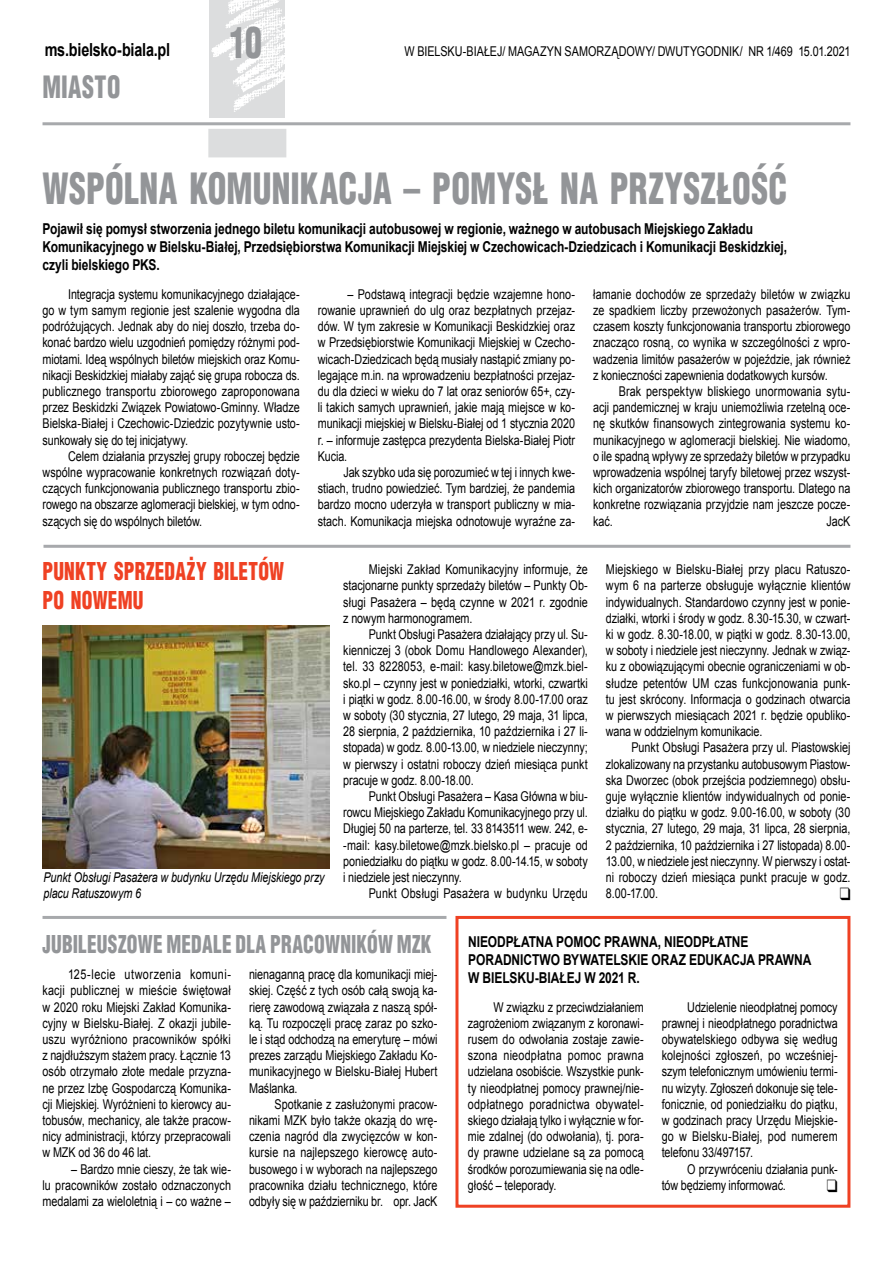
<style>
.page{position:relative;width:893px;height:1263px;background:#fff}
.page>*{position:absolute;margin:0;border:0;box-sizing:border-box;transform-origin:0 0}
.t1{font:900 42px "Switzerland Cond";letter-spacing:.01em;color:#939598;scale:.8 1}
.t2{font:900 30px "Switzerland Cond";letter-spacing:.02em;color:#939598;scale:.8 1}
.t3{font:900 24px "Switzerland Cond";letter-spacing:.01em;color:#939598;scale:.8 1}
.t4{font:900 24px/28.8px "Switzerland Cond";letter-spacing:.01em;color:#ef4123;scale:.8 1}
.t5{font:700 18px "Arial";letter-spacing:-.015em;color:#000;scale:.8 1}
.t6{font:700 15px/18px "Arial";letter-spacing:-.005em;color:#000;scale:.8 1}
.t7{font:13.5px/16.2px "Arial";letter-spacing:-.005em;color:#000;text-align:justify;scale:.8 1}
.t8{font:italic 13.5px/16.2px "Arial";letter-spacing:-.01em;color:#000;scale:.8 1}
</style>
<div class="page">
<hr style="left:43px;top:122px;width:807px;height:3px;background:#a7a9ac">
<img style="left:209px;top:0;width:76px;height:118px">
<div style="left:208px;top:129px;width:78px;height:28px;background:#dcddde"></div>
<div style="left:455px;top:916px;width:395px;height:292px;border:3px solid #ef4123"></div>
<hr style="left:43px;top:916px;width:403px;height:3px;background:#a7a9ac">
<hr style="left:44px;top:545px;width:806px;height:3px;background:#a7a9ac">
<img style="left:43px;top:626px;width:287px;height:243px">
<h3 class="t5" style="left:45px;top:37px;width:158px">ms.bielsko-biala.pl</h3>
<h2 class="t2" style="left:43px;top:68px;width:99px">MIASTO</h2>
<h1 class="t1" style="left:230px;top:16px;width:42px">10</h1>
<p class="t7" style="left:404px;top:43px;width:559px">W BIELSKU-BIAŁEJ/ MAGAZYN SAMORZĄDOWY/ DWUTYGODNIK/ NR 1/469 15.01.2021</p>
<h1 class="t1" style="left:43px;top:162px;width:932px">WSPÓLNA KOMUNIKACJA – POMYSŁ NA PRZYSZŁOŚĆ</h1>
<p class="t6" style="left:43px;top:220px;width:932px">Pojawił się pomysł stworzenia jednego biletu komunikacji autobusowej w regionie, ważnego w autobusach Miejskiego Zakładu<br>Komunikacyjnego w Bielsku-Białej, Przedsiębiorstwa Komunikacji Miejskiej w Czechowicach-Dziedzicach i Komunikacji Beskidzkiej, czyli bielskiego PKS.</p>
<p class="t7" style="left:43px;top:286px;width:323px;text-indent:26px">Integracja systemu komunikacyjnego działające&shy;go w tym samym regionie jest szalenie wygodna dla podróżujących. Jednak aby do niej doszło, trzeba do&shy;konać bardzo wielu uzgodnień pomiędzy różnymi pod&shy;miotami. Ideą wspólnych biletów miejskich oraz Komu&shy;nikacji Beskidzkiej miałaby zająć się grupa robocza ds. publicznego transportu zbiorowego zaproponowana przez Beskidzki Związek Powiatowo-Gminny. Władze Bielska-Białej i Czechowic-Dziedzic pozytywnie usto&shy;sunkowały się do tej inicjatywy.</p>
<p class="t7" style="left:43px;top:448px;width:323px;text-indent:26px">Celem działania przyszłej grupy roboczej będzie wspólne wypracowanie konkretnych rozwiązań doty&shy;czących funkcjonowania publicznego transportu zbio&shy;rowego na obszarze aglomeracji bielskiej, w tym odno&shy;szących się do wspólnych biletów.</p>
<p class="t7" style="left:318px;top:286px;width:323px;text-indent:30px">– Podstawą integracji będzie wzajemne hono&shy;rowanie uprawnień do ulg oraz bezpłatnych przejaz&shy;dów. W tym zakresie w Komunikacji Beskidzkiej oraz w Przedsiębiorstwie Komunikacji Miejskiej w Czecho&shy;wicach-Dziedzicach będą musiały nastąpić zmiany po&shy;legające m.in. na wprowadzeniu bezpłatności przejaz&shy;du dla dzieci w wieku do 7 lat oraz seniorów 65+, czy&shy;li takich samych uprawnień, jakie mają miejsce w ko&shy;munikacji miejskiej w Bielsku-Białej od 1 stycznia 2020 r. – informuje zastępca prezydenta Bielska-Białej Piotr Kucia.</p>
<p class="t7" style="left:318px;top:464px;width:323px;text-indent:26px">Jak szybko uda się porozumieć w tej i innych kwe&shy;stiach, trudno powiedzieć. Tym bardziej, że pandemia bardzo mocno uderzyła w transport publiczny w mia&shy;stach. Komunikacja miejska odnotowuje wyraźne za-</p>
<p class="t7" style="left:593px;top:286px;width:323px">łamanie dochodów ze sprzedaży biletów w związku ze spadkiem liczby przewożonych pasażerów. Tym&shy;czasem koszty funkcjonowania transportu zbiorowego znacząco rosną, co wynika w szczególności z wpro&shy;wadzenia limitów pasażerów w pojeździe, jak również z konieczności zapewnienia dodatkowych kursów.</p>
<p class="t7" style="left:593px;top:383px;width:323px;text-indent:26px">Brak perspektyw bliskiego unormowania sytu&shy;acji pandemicznej w kraju uniemożliwia rzetelną oce&shy;nę skutków finansowych zintegrowania systemu ko&shy;munikacyjnego w aglomeracji bielskiej. Nie wiadomo, o ile spadną wpływy ze sprzedaży biletów w przypadku wprowadzenia wspólnej taryfy biletowej przez wszyst&shy;kich organizatorów zbiorowego transportu. Dlatego na konkretne rozwiązania przyjdzie nam jeszcze pocze&shy;kać.</p>
<p class="t7" style="left:826px;top:513px;width:31px">JacK</p>
<h3 class="t4" style="left:43px;top:556px;width:304px">PUNKTY SPRZEDAŻY BILETÓW<br>PO NOWEMU</h3>
<p class="t8" style="left:44px;top:869px;width:353px">Punkt Obsługi Pasażera w budynku Urzędu Miejskiego przy placu Ratuszowym 6</p>
<p class="t7" style="left:343px;top:561px;width:307px;text-indent:26px">Miejski Zakład Komunikacyjny informuje, że stacjonarne punkty sprzedaży biletów – Punkty Ob&shy;sługi Pasażera – będą czynne w 2021 r. zgodnie z nowym harmonogramem.</p>
<p class="t7" style="left:343px;top:626px;width:307px;text-indent:26px">Punkt Obsługi Pasażera działający przy ul. Su&shy;kienniczej 3 (obok Domu Handlowego Alexander), tel. 33 8228053, e-mail: kasy.biletowe@mzk.biel&shy;sko.pl – czynny jest w poniedziałki, wtorki, czwartki i piątki w godz. 8.00-16.00, w środy 8.00-17.00 oraz w soboty (30 stycznia, 27 lutego, 29 maja, 31 lipca, 28 sierpnia, 2 października, 10 października i 27 li&shy;stopada) w godz. 8.00-13.00, w niedziele nieczynny; w pierwszy i ostatni roboczy dzień miesiąca punkt pracuje w godz. 8.00-18.00.</p>
<p class="t7" style="left:343px;top:788px;width:307px;text-indent:26px">Punkt Obsługi Pasażera – Kasa Główna w biu&shy;rowcu Miejskiego Zakładu Komunikacyjnego przy ul.<br>Długiej 50 na parterze, tel. 33 8143511 wew. 242, e--mail: kasy.biletowe@mzk.bielsko.pl – pracuje od poniedziałku do piątku w godz. 8.00-14.15, w soboty i niedziele jest nieczynny.</p>
<p class="t7" style="left:369px;top:885px;width:275px">Punkt Obsługi Pasażera w budynku Urzędu</p>
<p class="t7" style="left:606px;top:561px;width:307px">Miejskiego w Bielsku-Białej przy placu Ratuszo&shy;wym 6 na parterze obsługuje wyłącznie klientów indywidualnych. Standardowo czynny jest w ponie&shy;działki, wtorki i środy w godz. 8.30-15.30, w czwart&shy;ki w godz. 8.30-18.00, w piątki w godz. 8.30-13.00, w soboty i niedziele jest nieczynny. Jednak w związ&shy;ku z obowiązującymi obecnie ograniczeniami w ob&shy;słudze petentów UM czas funkcjonowania punk&shy;tu jest skrócony. Informacja o godzinach otwarcia w pierwszych miesiącach 2021 r. będzie opubliko&shy;wana w oddzielnym komunikacie.</p>
<p class="t7" style="left:606px;top:739px;width:307px;text-indent:26px">Punkt Obsługi Pasażera przy ul. Piastowskiej zlokalizowany na przystanku autobusowym Piastow&shy;ska Dworzec (obok przejścia podziemnego) obsłu&shy;guje wyłącznie klientów indywidualnych od ponie&shy;działku do piątku w godz. 9.00-16.00, w soboty (30 stycznia, 27 lutego, 29 maja, 31 lipca, 28 sierpnia, 2 października, 10 października i 27 listopada) 8.00- 13.00, w niedziele jest nieczynny. W pierwszy i ostat&shy;ni roboczy dzień miesiąca punkt pracuje w godz.<br>8.00-17.00.</p>
<h3 class="t3" style="left:43px;top:928px;width:488px">JUBILEUSZOWE MEDALE DLA PRACOWNIKÓW MZK</h3>
<p class="t7" style="left:43px;top:966px;width:237px;text-indent:26px">125-lecie utworzenia komuni&shy;kacji publicznej w mieście świętował w 2020 roku Miejski Zakład Komunika&shy;cyjny w Bielsku-Białej. Z okazji jubile&shy;uszu wyróżniono pracowników spółki z najdłuższym stażem pracy. Łącznie 13 osób otrzymało złote medale przyzna&shy;ne przez Izbę Gospodarczą Komunika&shy;cji Miejskiej. Wyróżnieni to kierowcy au&shy;tobusów, mechanicy, ale także pracow&shy;nicy administracji, którzy przepracowali w MZK od 36 do 46 lat.</p>
<p class="t7" style="left:43px;top:1161px;width:237px;text-indent:29px">– Bardzo mnie cieszy, że tak wie&shy;lu pracowników zostało odznaczonych medalami za wieloletnią i – co ważne –</p>
<p class="t7" style="left:249px;top:966px;width:237px">nienaganną pracę dla komunikacji miej&shy;skiej. Część z tych osób całą swoją ka&shy;rierę zawodową związała z naszą spół&shy;ką. Tu rozpoczęli pracę zaraz po szko&shy;le i stąd odchodzą na emeryturę – mówi prezes zarządu Miejskiego Zakładu Ko&shy;munikacyjnego w Bielsku-Białej Hubert Maślanka.</p>
<p class="t7" style="left:249px;top:1096px;width:237px;text-indent:25px">Spotkanie z zasłużonymi pracow&shy;nikami MZK było także okazją do wrę&shy;czenia nagród dla zwycięzców w kon&shy;kursie na najlepszego kierowcę auto&shy;busowego i w wyborach na najlepszego pracownika działu technicznego, które odbyły się w październiku br. opr. JacK</p>
<p class="t6" style="left:468px;top:933px;width:431px">NIEODPŁATNA POMOC PRAWNA, NIEODPŁATNE<br>PORADNICTWO BYWATELSKIE ORAZ EDUKACJA PRAWNA<br>W BIELSKU-BIAŁEJ W 2021 R.</p>
<p class="t7" style="left:468px;top:999px;width:221px;text-indent:26px">W związku z przeciwdziałaniem zagrożeniom związanym z koronawi&shy;rusem do odwołania zostaje zawie&shy;szona nieodpłatna pomoc prawna udzielana osobiście. Wszystkie punk&shy;ty nieodpłatnej pomocy prawnej/nie&shy;odpłatnego poradnictwa obywatel&shy;skiego działają tylko i wyłącznie w for&shy;mie zdalnej (do odwołania), tj. pora&shy;dy prawne udzielane są za pomocą środków porozumiewania się na odle&shy;głość – teleporady.</p>
<p class="t7" style="left:662px;top:999px;width:221px;text-indent:26px">Udzielenie nieodpłatnej pomocy prawnej i nieodpłatnego poradnictwa obywatelskiego odbywa się według kolejności zgłoszeń, po wcześniej&shy;szym telefonicznym umówieniu termi&shy;nu wizyty. Zgłoszeń dokonuje się tele&shy;fonicznie, od poniedziałku do piątku, w godzinach pracy Urzędu Miejskie&shy;go w Bielsku-Białej, pod numerem telefonu 33/497157.</p>
<p class="t7" style="left:662px;top:1161px;width:221px;text-indent:26px">O przywróceniu działania punk&shy;tów będziemy informować.</p>
</div>
